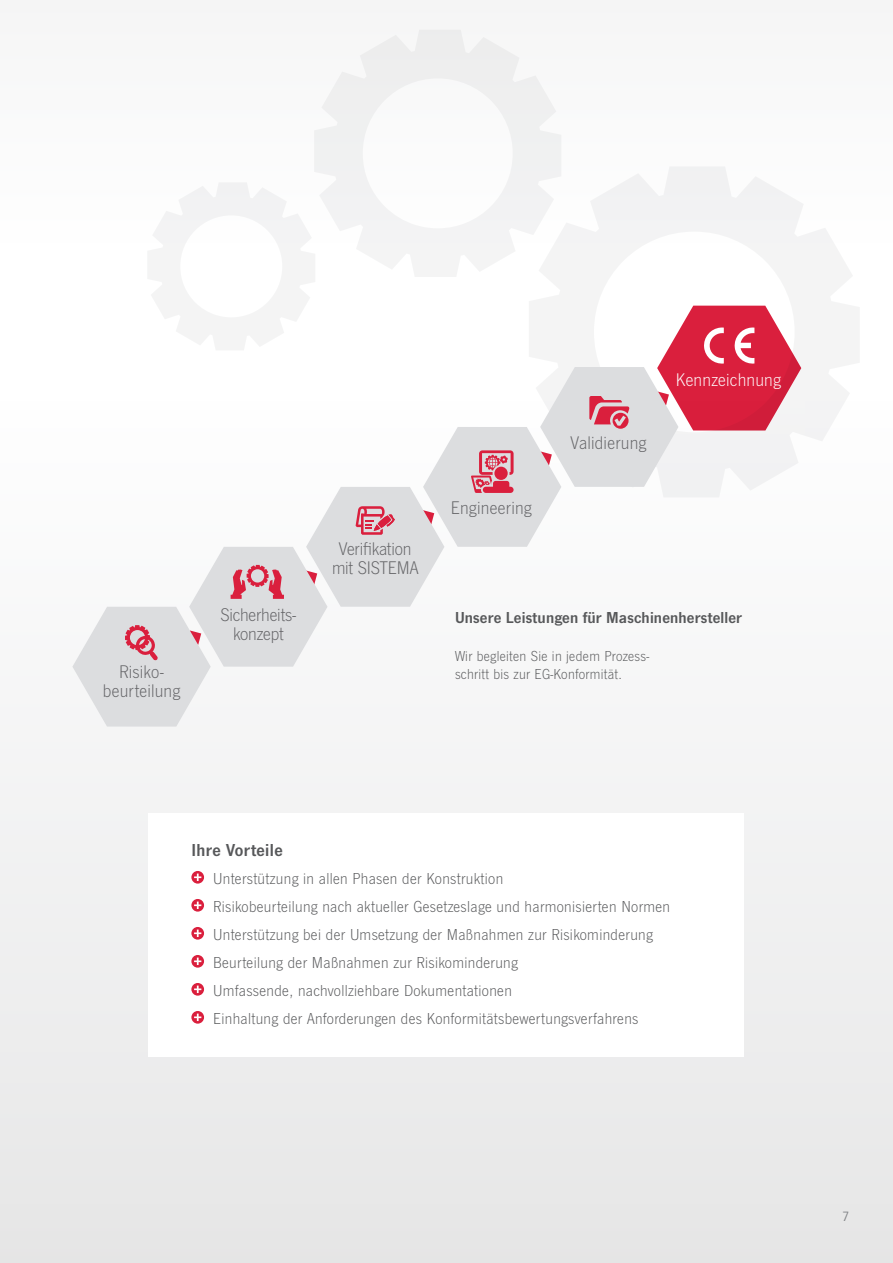
<style>
.page{position:relative;width:893px;height:1263px;background:#fff}
.page>*{position:absolute;margin:0;border:0;box-sizing:border-box;transform-origin:0 0}
.t1{font:300 19.05px/19px "News Got";letter-spacing:.005em;color:#636366;text-align:center}
.t2{font:300 19.05px "News Got";letter-spacing:.01em;color:#fff}
.t3{font:18px "News Got Dem";letter-spacing:.02em;color:#57585a}
.t4{font:300 16.5px/28px "News Got";letter-spacing:.02em;color:#57585a}
.t5{font:16.5px "News Got Dem";letter-spacing:.01em;color:#57585a}
.t6{font:300 15px/18px "News Got";letter-spacing:.02em;color:#57585a}
.t7{font:12px "News Gothic Std";color:#808285}
</style>
<div class="page">
<div style="left:0;top:0;width:893px;height:244px;background:#f9f9f9"></div>
<div style="left:0;top:397px;width:893px;height:866px;background:linear-gradient(to right,#ededee,#ededee)"></div>
<div style="left:149px;top:813px;width:595px;height:244px;background:#fff"></div>
<svg style="left:191px;top:871px;width:13px;height:13px"></svg>
<svg style="left:194px;top:873px;width:7px;height:8px"></svg>
<svg style="left:191px;top:899px;width:13px;height:13px"></svg>
<svg style="left:194px;top:901px;width:7px;height:8px"></svg>
<svg style="left:191px;top:927px;width:13px;height:13px"></svg>
<svg style="left:194px;top:929px;width:7px;height:8px"></svg>
<svg style="left:191px;top:955px;width:13px;height:13px"></svg>
<svg style="left:194px;top:957px;width:7px;height:8px"></svg>
<svg style="left:191px;top:983px;width:13px;height:13px"></svg>
<svg style="left:194px;top:985px;width:7px;height:8px"></svg>
<svg style="left:191px;top:1011px;width:13px;height:13px"></svg>
<svg style="left:194px;top:1013px;width:7px;height:8px"></svg>
<svg style="left:335px;top:30px;width:205px;height:55px;fill:#eee"></svg>
<svg style="left:804px;top:244px;width:56px;height:253px;fill:#f4f4f4"></svg>
<svg style="left:72px;top:244px;width:732px;height:483px"></svg>
<p class="t1" style="left:103px;top:663px;width:79px">Risiko&shy;beurteilung</p>
<p class="t1" style="left:220px;top:605px;width:77px">Sicherheits&shy;konzept</p>
<p class="t1" style="left:332px;top:540px;width:88px">Verifikation mit SISTEMA</p>
<p class="t1" style="left:451px;top:498px;width:82px">Engineering</p>
<p class="t1" style="left:571px;top:434px;width:77px">Validierung</p>
<p class="t2" style="left:676px;top:369px;width:106px">Kennzeichnung</p>
<p class="t5" style="left:455px;top:607px;width:289px">Unsere Leistungen für Maschinenhersteller</p>
<p class="t6" style="left:455px;top:648px;width:196px">Wir begleiten Sie in jedem Prozess&shy;schritt bis zur EG-Konformität.</p>
<p class="t3" style="left:191px;top:839px;width:93px">Ihre Vorteile</p>
<p class="t4" style="left:213px;top:864px;width:458px">Unterstützung in allen Phasen der Konstruktion<br>Risikobeurteilung nach aktueller Gesetzeslage und harmonisierten Normen Unterstützung bei der Umsetzung der Maßnahmen zur Risikominderung Beurteilung der Maßnahmen zur Risikominderung<br>Umfassende, nachvollziehbare Dokumentationen<br>Einhaltung der Anforderungen des Konformitätsbewertungsverfahrens</p>
<p class="t7" style="left:842px;top:1209px;width:8px">7</p>
</div>
